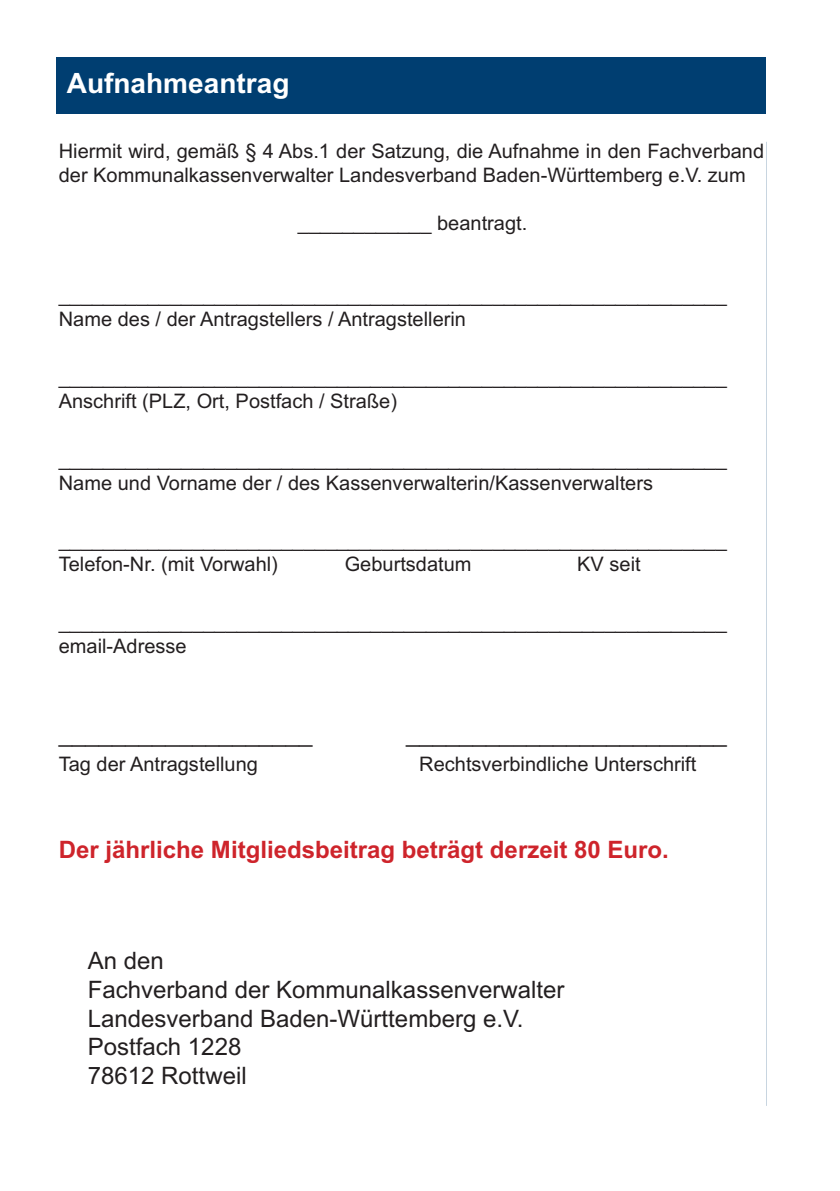
<style>
.page{position:relative;width:840px;height:1191px;background:#fff}
.page>*{position:absolute;margin:0;border:0;box-sizing:border-box;transform-origin:0 0}
.t1{font:700 28px "Arial";color:#fff}
.t2{font:24px/28.8px "Arial";color:#231f20}
.t3{font:700 24px "Arial";color:#ce242b}
.t4{font:20px/24px "Arial";color:#231f20}
</style>
<div class="page">
<div style="left:57px;top:57px;width:708px;height:56px;background:#003e71"></div>
<h1 class="t1" style="left:67px;top:67px;width:224px">Aufnahmeantrag</h1>
<p class="t4" style="left:59px;top:139px;width:706px">Hiermit wird, gemäß § 4 Abs.1 der Satzung, die Aufnahme in den Fachverband der Kommunalkassenverwalter Landesverband Baden-Württemberg e.V. zum</p>
<p class="t4" style="left:298px;top:211px;width:231px">____________ beantragt.</p>
<p class="t4" style="left:59px;top:283px;width:669px">____________________________________________________________<br>Name des / der Antragstellers / Antragstellerin</p>
<p class="t4" style="left:59px;top:365px;width:669px">____________________________________________________________<br>Anschrift (PLZ, Ort, Postfach / Straße)</p>
<p class="t4" style="left:59px;top:447px;width:669px">____________________________________________________________<br>Name und Vorname der / des Kassenverwalterin/Kassenverwalters</p>
<p class="t4" style="left:59px;top:528px;width:669px">____________________________________________________________<br>Telefon-Nr. (mit Vorwahl)</p>
<p class="t4" style="left:344px;top:552px;width:128px">Geburtsdatum</p>
<p class="t4" style="left:577px;top:552px;width:65px">KV seit</p>
<p class="t4" style="left:59px;top:610px;width:669px">____________________________________________________________ email-Adresse</p>
<p class="t2" style="left:59px;top:719px;width:255px">___________________</p>
<p class="t2" style="left:406px;top:719px;width:322px">________________________</p>
<p class="t4" style="left:59px;top:752px;width:201px">Tag der Antragstellung</p>
<p class="t4" style="left:419px;top:752px;width:278px">Rechtsverbindliche Unterschrift</p>
<p class="t3" style="left:59px;top:835px;width:611px">Der jährliche Mitgliedsbeitrag beträgt derzeit 80 Euro.</p>
<p class="t2" style="left:88px;top:946px;width:478px">An den<br>Fachverband der Kommunalkassenverwalter<br>Landesverband Baden-Württemberg e.V.<br>Postfach 1228<br>78612 Rottweil</p>
</div>
